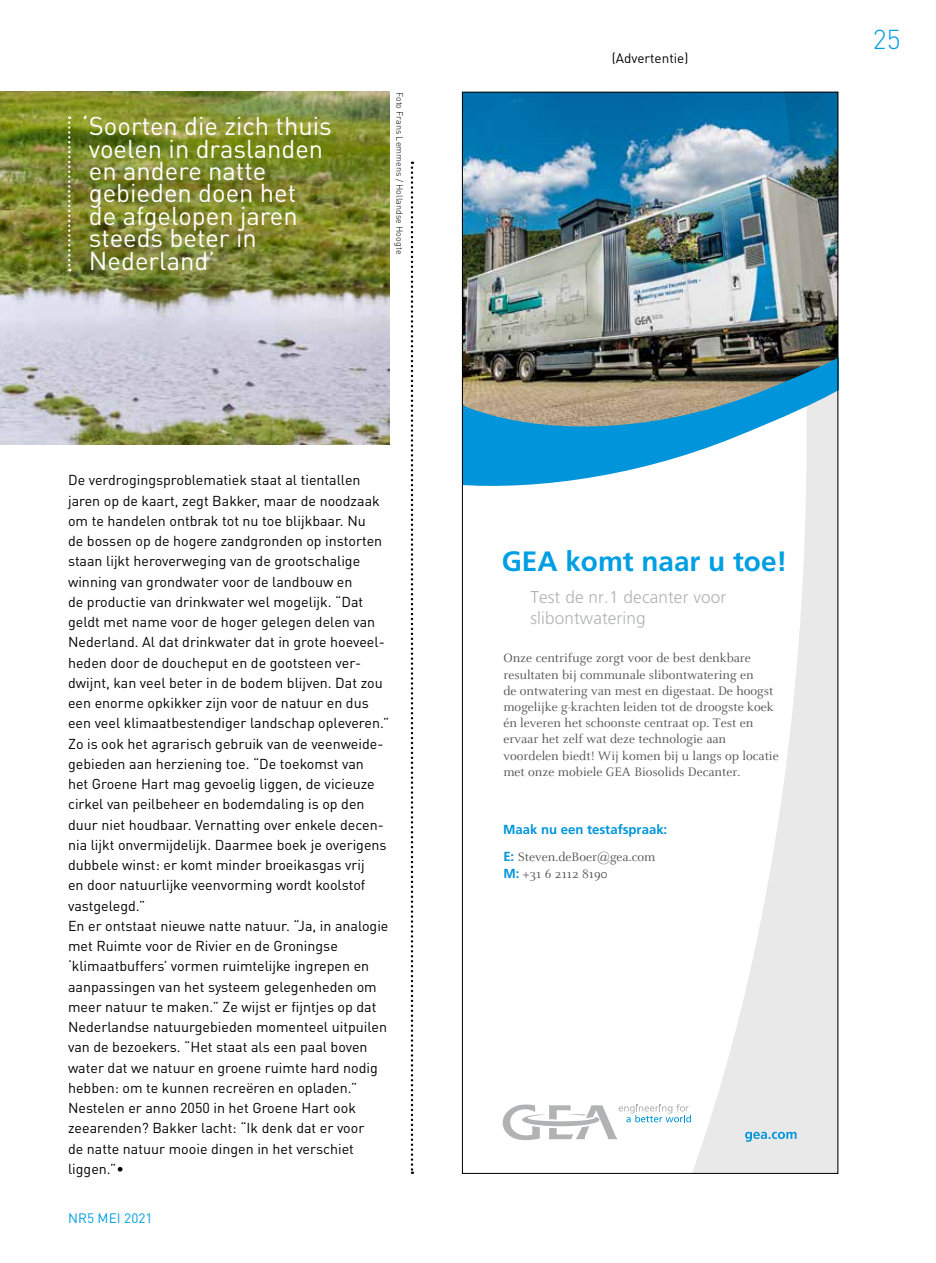
<style>
.page{position:relative;width:936px;height:1263px;background:#fff}
.page>*{position:absolute;margin:0;border:0;box-sizing:border-box;transform-origin:0 0}
.t1{font:700 27.9px "Frutiger LT Com";color:#009ee3}
.t2{font:300 27px "DIN Pro";color:#009ee3}
.t3{font:25.5px/22.5px "DIN Pro";color:#fff}
.t4{font:300 17.1px/20.4px "Frutiger LT Std";letter-spacing:.01em;color:#b1b2b3}
.t5{font:14.25px/20.2px "DIN Pro";color:#000}
.t6{font:13.5px/16.2px "Celeste OT";color:#565655}
.t7{font:13.5px "DIN Pro";color:#000}
.t8{font:13.5px "DIN Pro";letter-spacing:.01em;color:#009ee3}
.t9{font:700 13.05px "Frutiger LT Com";color:#0095db}
.t10{font:300 9px "DIN Pro";color:#000}
.s1{font-family:"Frutiger LT Com";font-weight:700;font-size:13.05px;color:#0095db}
</style>
<div class="page">
<svg style="left:411px;top:162px;width:2px;height:1012px"></svg>
<img style="left:464px;top:94px;width:223px;height:250px">
<svg style="left:687px;top:94px;width:149px;height:1078px"></svg>
<svg style="left:464px;top:344px;width:372px;height:149px"></svg>
<svg style="left:745px;top:1132px;width:51px;height:10px"></svg>
<svg style="left:502px;top:1104px;width:189px;height:36px"></svg>
<img style="left:0;top:92px;width:389px;height:353px">
<svg style="left:68px;top:117px;width:2px;height:154px"></svg>
<h3 class="t3" style="left:82px;top:112px;width:251px">‘Soorten die zich thuis voelen in draslanden en andere natte gebieden doen het<br>de afgelopen jaren steeds beter in<br>Nederland’</h3>
<p class="t10" style="left:406px;top:92px;width:164px;rotate:90deg">Foto Frans Lemmens / Hollandse Hoogte</p>
<p class="t5" style="left:68px;top:469px;width:323px">De verdrogingsproblematiek staat al tientallen jaren op de kaart, zegt Bakker, maar de noodzaak om te handelen ontbrak tot nu toe blijkbaar. Nu<br>de bossen op de hogere zandgronden op instorten staan lijkt heroverweging van de grootschalige winning van grondwater voor de landbouw en<br>de productie van drinkwater wel mogelijk. “Dat geldt met name voor de hoger gelegen delen van Nederland. Al dat drinkwater dat in grote hoeveel&shy;heden door de doucheput en de gootsteen ver&shy;dwijnt, kan veel beter in de bodem blijven. Dat zou een enorme opkikker zijn voor de natuur en dus een veel klimaatbestendiger landschap opleveren.” Zo is ook het agrarisch gebruik van de veenweide&shy;gebieden aan herziening toe. “De toekomst van<br>het Groene Hart mag gevoelig liggen, de vicieuze cirkel van peilbeheer en bodemdaling is op den duur niet houdbaar. Vernatting over enkele decen&shy;nia lijkt onvermijdelijk. Daarmee boek je overigens dubbele winst: er komt minder broeikasgas vrij<br>en door natuurlijke veenvorming wordt koolstof vastgelegd.”<br>En er ontstaat nieuwe natte natuur. “Ja, in analogie met Ruimte voor de Rivier en de Groningse ‘klimaatbuffers’ vormen ruimtelijke ingrepen en aanpassingen van het systeem gelegenheden om meer natuur te maken.” Ze wijst er fijntjes op dat Nederlandse natuurgebieden momenteel uitpuilen van de bezoekers. “Het staat als een paal boven water dat we natuur en groene ruimte hard nodig hebben: om te kunnen recreëren en opladen.” Nestelen er anno 2050 in het Groene Hart ook zeearenden? Bakker lacht: “Ik denk dat er voor<br>de natte natuur mooie dingen in het verschiet liggen.”•</p>
<p class="t8" style="left:68px;top:1208px;width:86px">NR5 MEI 2021</p>
<p class="t7" style="left:611px;top:47px;width:78px">(Advertentie)</p>
<h2 class="t2" style="left:872px;top:18px;width:29px">25</h2>
<h1 class="t1" style="left:501px;top:545px;width:287px">GEA komt naar u toe!</h1>
<p class="t4" style="left:530px;top:587px;width:197px">Test de nr.1 decanter voor slibontwatering</p>
<p class="t6" style="left:503px;top:650px;width:277px">Onze centrifuge zorgt voor de best denkbare resultaten bij communale slibontwatering en<br>de ontwatering van mest en digestaat. De hoogst mogelijke g-krachten leiden tot de droogste koek én leveren het schoonste centraat op. Test en ervaar het zelf wat deze technologie aan voordelen biedt! Wij komen bij u langs op locatie met onze mobiele GEA Biosolids Decanter.</p>
<p class="t9" style="left:503px;top:821px;width:166px">Maak nu een testafspraak:</p>
<p class="t6" style="left:503px;top:849px;width:153px"><span class="s1">E:</span> Steven.deBoer@gea.com<br><span class="s1">M:</span> +31 6 2112 8190</p>
</div>
